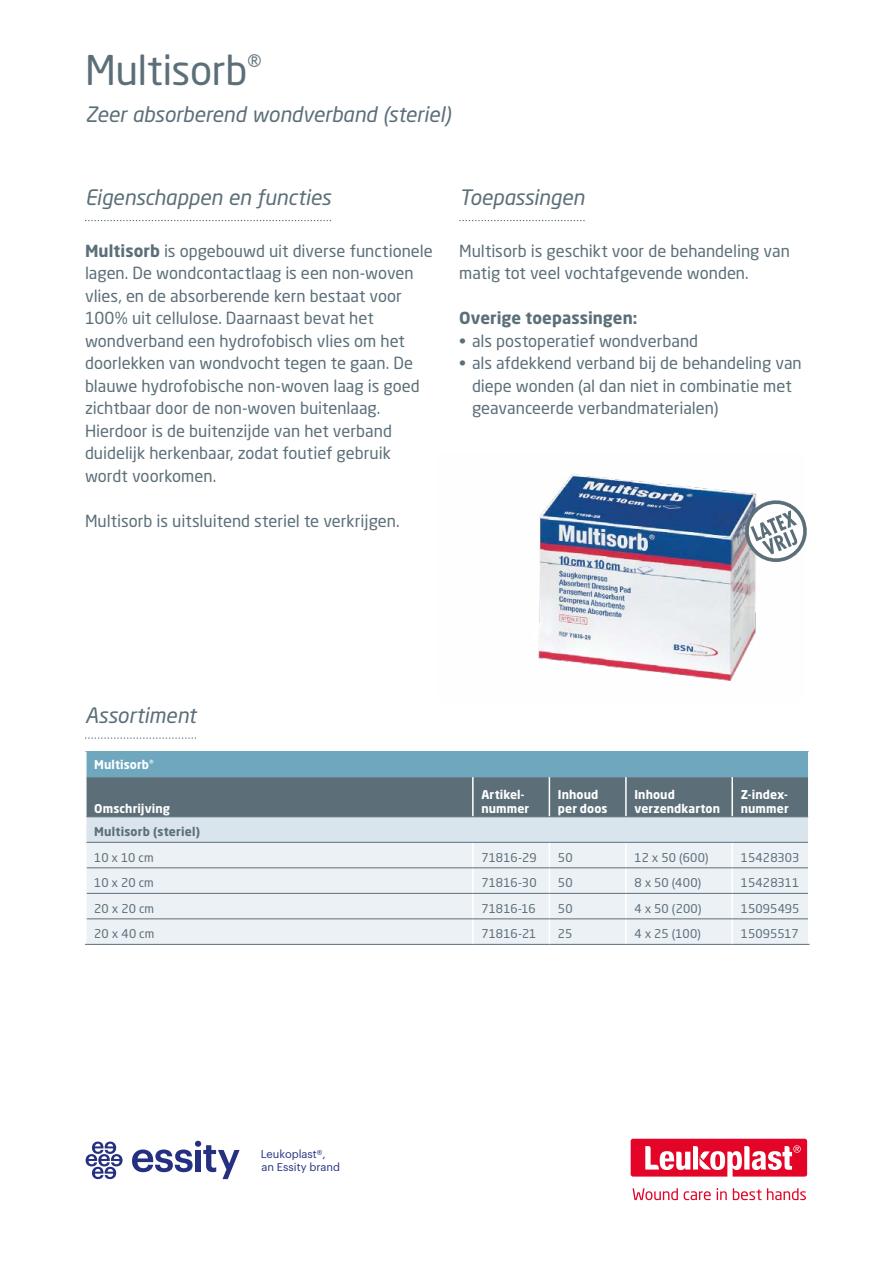
<style>
.page{position:relative;width:893px;height:1263px;background:#fff}
.page>*{position:absolute;margin:0;border:0;box-sizing:border-box;transform-origin:0 0}
.t1{font:40.5px "Neo Sans W1 G";letter-spacing:-.01em;color:#5c6f79}
.t2{font:italic 21px "Neo Sans W1 G";letter-spacing:-.005em;color:#5c6f79}
.t3{font:16.5px/22.5px "Neo Sans W1 G";color:#5c6f79}
.t4{font:700 16.5px "Neo Sans W1 G";letter-spacing:.005em;color:#5c6f79}
.t5{font:12px "Neo Sans W1 G";letter-spacing:.01em;color:#5c6f79}
.t6{font:700 12px/13.5px "Neo Sans W1 G";letter-spacing:.005em;color:#fff}
.t7{font:700 12px "Neo Sans W1 G";letter-spacing:.02em;color:#5c6f79}
.t8{font:11.1px "Graphik";color:#253081}
.s1{font-weight:700}
</style>
<div class="page">
<img style="left:538px;top:474px;width:218px;height:207px">
<svg style="left:85px;top:737px;width:111px;height:2px"></svg>
<hr style="left:85px;top:944px;width:388px;height:1px;background:#5c6f79">
<hr style="left:473px;top:944px;width:76px;height:1px;background:#5c6f79">
<hr style="left:549px;top:944px;width:77px;height:1px;background:#5c6f79">
<hr style="left:626px;top:944px;width:106px;height:1px;background:#5c6f79">
<hr style="left:732px;top:944px;width:77px;height:1px;background:#5c6f79">
<svg style="left:86px;top:752px;width:723px;height:192px;background:#b8c8d1"></svg>
<svg style="left:629px;top:1137px;width:180px;height:41px"></svg>
<svg style="left:631px;top:1139px;width:176px;height:37px"></svg>
<svg style="left:633px;top:1188px;width:173px;height:12px"></svg>
<svg style="left:85px;top:220px;width:246px;height:1px"></svg>
<svg style="left:459px;top:220px;width:126px;height:1px"></svg>
<svg style="left:738px;top:493px;width:69px;height:76px"></svg>
<svg style="left:132px;top:1141px;width:108px;height:38px"></svg>
<svg style="left:86px;top:1141px;width:37px;height:38px"></svg>
<h1 class="t1" style="left:85px;top:45px;width:178px">Multisorb<sup>®</sup></h1>
<p class="t2" style="left:85px;top:102px;width:367px">Zeer absorberend wondverband (steriel)</p>
<p class="t2" style="left:85px;top:184px;width:248px">Eigenschappen en functies</p>
<p class="t3" style="left:85px;top:239px;width:349px"><span class="s1">Multisorb</span> is opgebouwd uit diverse functionele lagen. De wondcontactlaag is een non-woven vlies, en de absorberende kern bestaat voor 100% uit cellulose. Daarnaast bevat het wondverband een hydrofobisch vlies om het doorlekken van wondvocht tegen te gaan. De blauwe hydrofobische non-woven laag is goed zichtbaar door de non-woven buitenlaag.<br>Hierdoor is de buitenzijde van het verband duidelijk herkenbaar, zodat foutief gebruik wordt voorkomen.</p>
<p class="t3" style="left:85px;top:509px;width:316px">Multisorb is uitsluitend steriel te verkrijgen.</p>
<p class="t2" style="left:459px;top:184px;width:127px">Toepassingen</p>
<p class="t3" style="left:459px;top:239px;width:332px">Multisorb is geschikt voor de behandeling van matig tot veel vochtafgevende wonden.</p>
<p class="t4" style="left:459px;top:307px;width:180px">Overige toepassingen:</p>
<p class="t3" style="left:459px;top:329px;width:240px">• als postoperatief wondverband</p>
<p class="t3" style="left:472px;top:351px;width:331px;text-indent:-13px">• als afdekkend verband bij de behandeling van diepe wonden (al dan niet in combinatie met geavanceerde verbandmaterialen)</p>
<p class="t2" style="left:85px;top:702px;width:113px">Assortiment</p>
<p class="t6" style="left:94px;top:758px;width:61px">Multisorb<sup>®</sup></p>
<p class="t6" style="left:94px;top:801px;width:77px">Omschrijving</p>
<p class="t6" style="left:481px;top:788px;width:49px">Artikel&shy;nummer</p>
<p class="t6" style="left:558px;top:788px;width:51px">Inhoud per doos</p>
<p class="t6" style="left:634px;top:788px;width:87px">Inhoud verzendkarton</p>
<p class="t6" style="left:741px;top:788px;width:49px">Z-index&shy;nummer</p>
<p class="t7" style="left:94px;top:824px;width:107px">Multisorb (steriel)</p>
<p class="t5" style="left:94px;top:850px;width:61px">10 x 10 cm</p>
<p class="t5" style="left:481px;top:850px;width:57px">71816-29</p>
<p class="t5" style="left:558px;top:850px;width:16px">50</p>
<p class="t5" style="left:634px;top:850px;width:76px">12 x 50 (600)</p>
<p class="t5" style="left:741px;top:850px;width:60px">15428303</p>
<p class="t5" style="left:94px;top:875px;width:61px">10 x 20 cm</p>
<p class="t5" style="left:481px;top:875px;width:57px">71816-30</p>
<p class="t5" style="left:558px;top:875px;width:16px">50</p>
<p class="t5" style="left:634px;top:875px;width:68px">8 x 50 (400)</p>
<p class="t5" style="left:741px;top:875px;width:60px">15428311</p>
<p class="t5" style="left:94px;top:901px;width:61px">20 x 20 cm</p>
<p class="t5" style="left:481px;top:901px;width:56px">71816-16</p>
<p class="t5" style="left:558px;top:901px;width:16px">50</p>
<p class="t5" style="left:634px;top:901px;width:68px">4 x 50 (200)</p>
<p class="t5" style="left:741px;top:901px;width:60px">15095495</p>
<p class="t5" style="left:94px;top:926px;width:62px">20 x 40 cm</p>
<p class="t5" style="left:481px;top:926px;width:57px">71816-21</p>
<p class="t5" style="left:558px;top:926px;width:16px">25</p>
<p class="t5" style="left:634px;top:926px;width:68px">4 x 25 (100)</p>
<p class="t5" style="left:741px;top:926px;width:59px">15095517</p>
<p class="t8" style="left:261px;top:1145px;width:66px">Leukoplast®,</p>
<p class="t8" style="left:261px;top:1159px;width:80px">an Essity brand</p>
</div>
